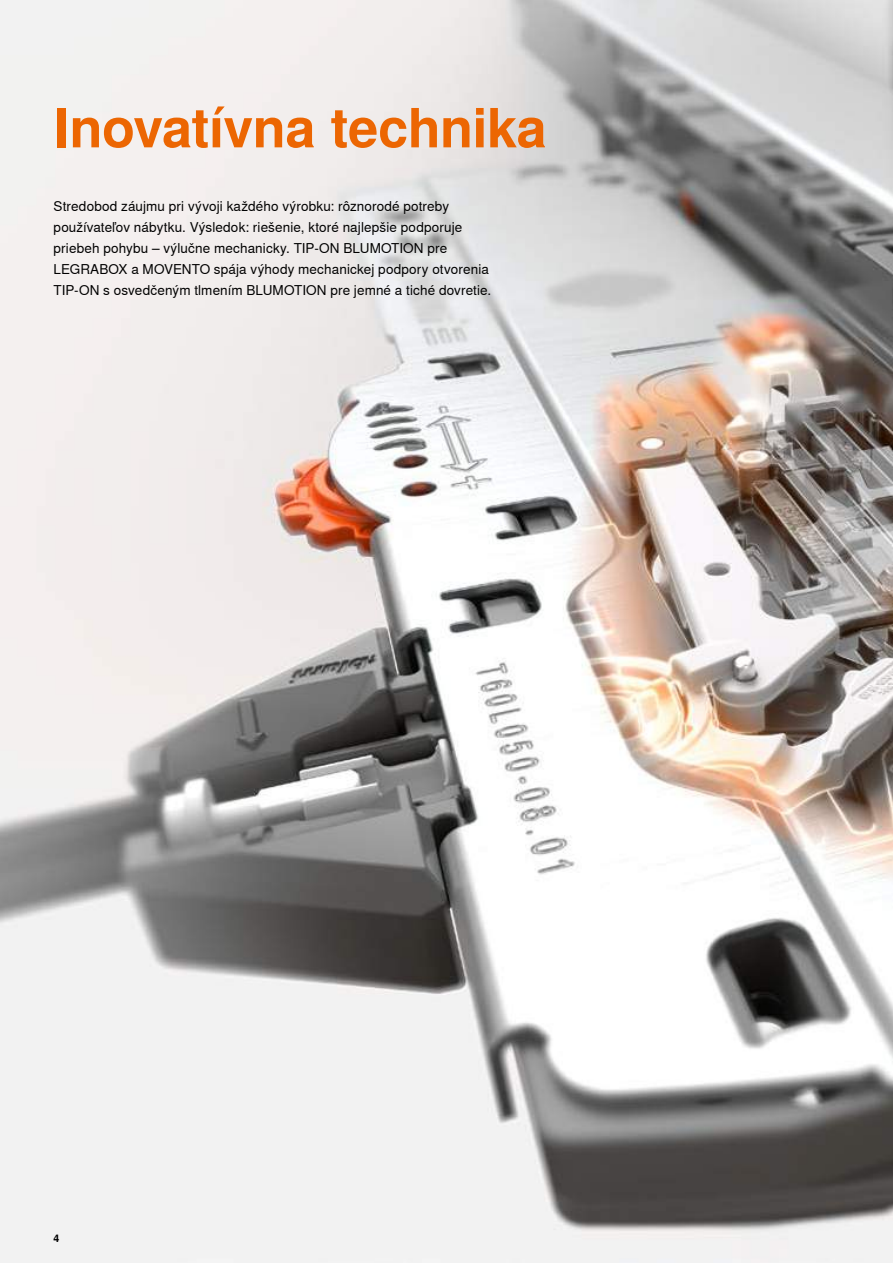
<style>
.page{position:relative;width:893px;height:1263px;background:#fff}
.page>*{position:absolute;margin:0;border:0;box-sizing:border-box;transform-origin:0 0}
.t1{font:700 54px "Nimbus Sans Global";letter-spacing:-.01em;color:#ec6602}
.t2{font:13.5px/21px "Nimbus Sans Global";letter-spacing:.01em;color:#000}
.t3{font:700 10.5px "Nimbus Sans Global";color:#000}
</style>
<div class="page">
<img style="left:0;top:0;width:893px;height:1263px">
<h1 class="t1" style="left:54px;top:97px;width:495px">Inovatívna technika</h1>
<p class="t2" style="left:54px;top:195px;width:439px">Stredobod záujmu pri vývoji každého výrobku: rôznorodé potreby používateľov nábytku. Výsledok: riešenie, ktoré najlepšie podporuje priebeh pohybu – výlučne mechanicky. TIP-ON BLUMOTION pre LEGRABOX a MOVENTO spája výhody mechanickej podpory otvorenia TIP-ON s osvedčeným tlmením BLUMOTION pre jemné a tiché dovretie.</p>
<p class="t3" style="left:54px;top:1232px;width:7px">4</p>
</div>
